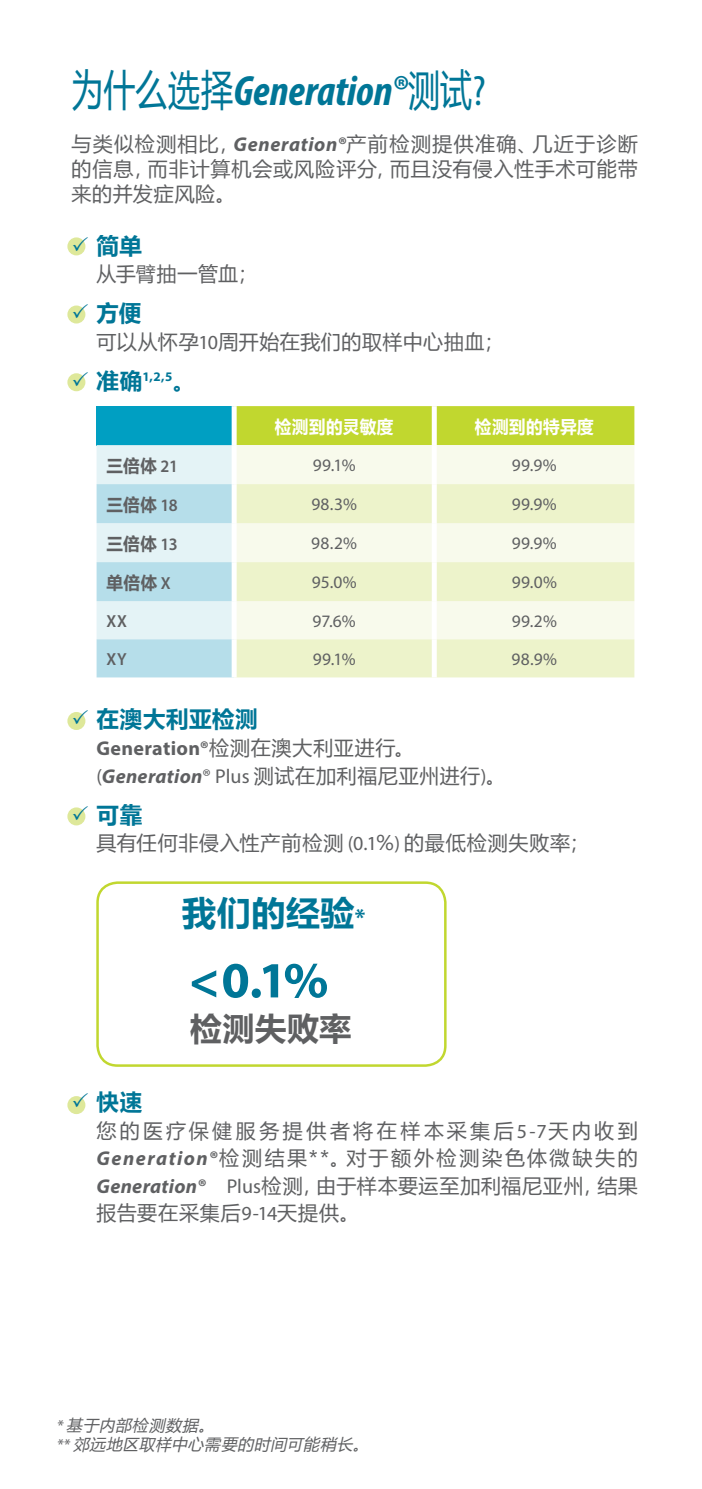
<style>
.page{position:relative;width:702px;height:1489px;background:#fff}
.page>*{position:absolute;margin:0;border:0;box-sizing:border-box;transform-origin:0 0}
.t1{font:700 51px "Myriad Pro";color:#007697}
.t2{font:italic 700 condensed 42.5px "Myriad Pro";color:#007697}
.t3{font:700 34px "Microsoft Ya Hei";letter-spacing:.015em;color:#007697}
.t4{font:700 32px "Microsoft Ya Hei";letter-spacing:.015em;color:#5f6062}
.t5{font:700 22.5px "Microsoft Ya Hei";letter-spacing:.025em;color:#007697}
.t6{font:20px/27.5px "Microsoft Ya Hei";letter-spacing:.04em;color:#5f6062;text-align:justify}
.t7{font:700 20px "Myriad Pro";letter-spacing:.015em;color:#5f6062}
.t8{font:20px "Microsoft Ya Hei";letter-spacing:.02em;color:#5f6062}
.t9{font:17.5px "Myriad Pro";letter-spacing:.02em;color:#5f6062}
.t10{font:700 17.5px "Microsoft Ya Hei";letter-spacing:.03em;color:#5f6062;scale:.95 1}
.t11{font:700 17.5px "Microsoft Ya Hei";letter-spacing:.025em;color:#fff;scale:.95 1}
.t12{font:600 17.5px "Myriad Pro";color:#5f6062;scale:.95 1}
.t13{font:italic 16px/19.8px "Microsoft Ya Hei";color:#5f6062}
.t14{font:700 13px "Myriad Pro";color:#007697}
.s1{font-family:"Microsoft Ya Hei";font-weight:400;font-style:normal;font-stretch:normal}
.s2{font-weight:400;font-style:normal}
.s3{font-family:"Myriad Pro";font-weight:700;font-style:italic}
.s4{font-family:"Myriad Pro"}
.s5{font-family:"Microsoft Ya Hei";font-size:22.5px}
.s6{font-family:"Myriad Pro";font-weight:600}
.s7{font-family:"Microsoft Ya Hei";font-weight:400}
.s8{font-family:"Myriad Pro";font-size:23.5px}
</style>
<div class="page">
<div style="left:67px;top:712px;width:18px;height:18px;background:#dee89a;border-radius:50%"></div>
<div style="left:67px;top:807px;width:18px;height:18px;background:#dee89a;border-radius:50%"></div>
<div style="left:67px;top:1096px;width:18px;height:18px;background:#dee89a;border-radius:50%"></div>
<div style="left:67px;top:237px;width:18px;height:18px;background:#dee89a;border-radius:50%"></div>
<div style="left:67px;top:305px;width:18px;height:18px;background:#dee89a;border-radius:50%"></div>
<div style="left:67px;top:373px;width:18px;height:18px;background:#dee89a;border-radius:50%"></div>
<svg style="left:97px;top:406px;width:537px;height:271px;background:#c3e2bf"></svg>
<svg style="left:237px;top:484px;width:397px;height:193px;background:#f1f5d8"></svg>
<div style="left:232px;top:406px;width:5px;height:39px;background:#fff"></div>
<div style="left:432px;top:406px;width:5px;height:39px;background:#fff"></div>
<div style="left:232px;top:445px;width:5px;height:39px;background:#fff"></div>
<div style="left:432px;top:445px;width:5px;height:39px;background:#fff"></div>
<div style="left:232px;top:484px;width:5px;height:39px;background:#fff"></div>
<div style="left:432px;top:484px;width:5px;height:39px;background:#fff"></div>
<div style="left:232px;top:523px;width:5px;height:39px;background:#fff"></div>
<div style="left:432px;top:523px;width:5px;height:39px;background:#fff"></div>
<div style="left:232px;top:562px;width:5px;height:39px;background:#fff"></div>
<div style="left:432px;top:562px;width:5px;height:39px;background:#fff"></div>
<div style="left:232px;top:601px;width:5px;height:38px;background:#fff"></div>
<div style="left:432px;top:601px;width:5px;height:38px;background:#fff"></div>
<div style="left:232px;top:639px;width:5px;height:38px;background:#fff"></div>
<div style="left:432px;top:639px;width:5px;height:38px;background:#fff"></div>
<div style="left:96px;top:881px;width:350px;height:185px;border:2px solid #c1d72f;border-radius:20px"></div>
<svg style="left:73px;top:237px;width:13px;height:13px"></svg>
<svg style="left:73px;top:305px;width:13px;height:13px"></svg>
<svg style="left:73px;top:373px;width:13px;height:12px"></svg>
<svg style="left:73px;top:712px;width:13px;height:11px"></svg>
<svg style="left:73px;top:807px;width:13px;height:12px"></svg>
<svg style="left:73px;top:1096px;width:13px;height:11px"></svg>
<h2 class="t2" style="left:72px;top:64px;width:415px"><span class="s1">为什么选择</span>Generation®<span class="s1">测试</span><span class="s2">?</span></h2>
<p class="t6" style="left:72px;top:131px;width:567px;line-height:25px">与类似检测相比，<span class="s3">Generation®</span>产前检测提供准确、几近于诊断的信息，而非计算机会或风险评分，而且没有侵入性手术可能带来的并发症风险。</p>
<p class="t5" style="left:97px;top:230px;width:47px">简单</p>
<p class="t8" style="left:97px;top:260px;width:163px">从手臂抽一管血；</p>
<p class="t5" style="left:97px;top:297px;width:46px">方便</p>
<p class="t6" style="left:97px;top:327px;width:409px">可以从怀孕<span class="s4">10</span>周开始在我们的取样中心抽血；</p>
<p class="t14" style="left:97px;top:368px;width:100px"><span class="s5">准确</span>1,2,5<span class="s5">。</span></p>
<p class="t11" style="left:275px;top:414px;width:126px">检测到的灵敏度</p>
<p class="t11" style="left:475px;top:414px;width:126px">检测到的特异度</p>
<p class="t10" style="left:107px;top:453px;width:77px">三倍体 <span class="s6">21</span></p>
<p class="t9" style="left:313px;top:454px;width:44px">99.1%</p>
<p class="t9" style="left:512px;top:454px;width:46px">99.9%</p>
<p class="t10" style="left:107px;top:492px;width:76px">三倍体 <span class="s6">18</span></p>
<p class="t9" style="left:311px;top:493px;width:47px">98.3%</p>
<p class="t9" style="left:512px;top:493px;width:46px">99.9%</p>
<p class="t10" style="left:107px;top:531px;width:76px">三倍体 <span class="s6">13</span></p>
<p class="t9" style="left:311px;top:532px;width:47px">98.2%</p>
<p class="t9" style="left:512px;top:532px;width:46px">99.9%</p>
<p class="t10" style="left:107px;top:570px;width:69px">单倍体 <span class="s6">X</span></p>
<p class="t9" style="left:312px;top:571px;width:47px">95.0%</p>
<p class="t9" style="left:511px;top:571px;width:47px">99.0%</p>
<p class="t12" style="left:107px;top:609px;width:23px">XX</p>
<p class="t9" style="left:312px;top:610px;width:45px">97.6%</p>
<p class="t9" style="left:511px;top:610px;width:47px">99.2%</p>
<p class="t12" style="left:107px;top:648px;width:23px">XY</p>
<p class="t9" style="left:313px;top:648px;width:44px">99.1%</p>
<p class="t9" style="left:511px;top:648px;width:47px">98.9%</p>
<p class="t5" style="left:97px;top:703px;width:163px">在澳大利亚检测</p>
<p class="t7" style="left:97px;top:735px;width:319px">Generation®<span class="s7">检测在澳大利亚进行。</span></p>
<p class="t6" style="left:97px;top:761px;width:411px"><span class="s4">(</span><span class="s3">Generation</span><span class="s4">® Plus</span> 测试在加利福尼亚州进行<span class="s4">)</span>。</p>
<p class="t5" style="left:97px;top:798px;width:47px">可靠</p>
<p class="t6" style="left:97px;top:828px;width:494px">具有任何非侵入性产前检测 <span class="s4">(0.1</span>％<span class="s4">)</span> 的最低检测失败率；</p>
<h3 class="t3" style="left:182px;top:888px;width:185px">我们的经验<span class="s8">*</span></h3>
<h1 class="t1" style="left:189px;top:946px;width:141px">&lt;0.1%</h1>
<h3 class="t4" style="left:190px;top:1006px;width:162px">检测失败率</h3>
<p class="t5" style="left:97px;top:1086px;width:47px">快速</p>
<p class="t6" style="left:97px;top:1116px;width:542px">您的医疗保健服务提供者将在样本采集后<span class="s4">5-7</span>天内收到<span class="s3">Generation®</span>检测结果**。对于额外检测染色体微缺失的<span class="s3">Generation®</span> <span class="s4">Plus</span>检测，由于样本要运至加利福尼亚州，结果报告要在采集后<span class="s4">9-14</span>天提供。</p>
<p class="t13" style="left:57px;top:1414px;width:318px"><span class="s4">*</span> 基于内部检测数据。<br><span class="s4">* *</span> 郊远地区取样中心需要的时间可能稍长。</p>
</div>
